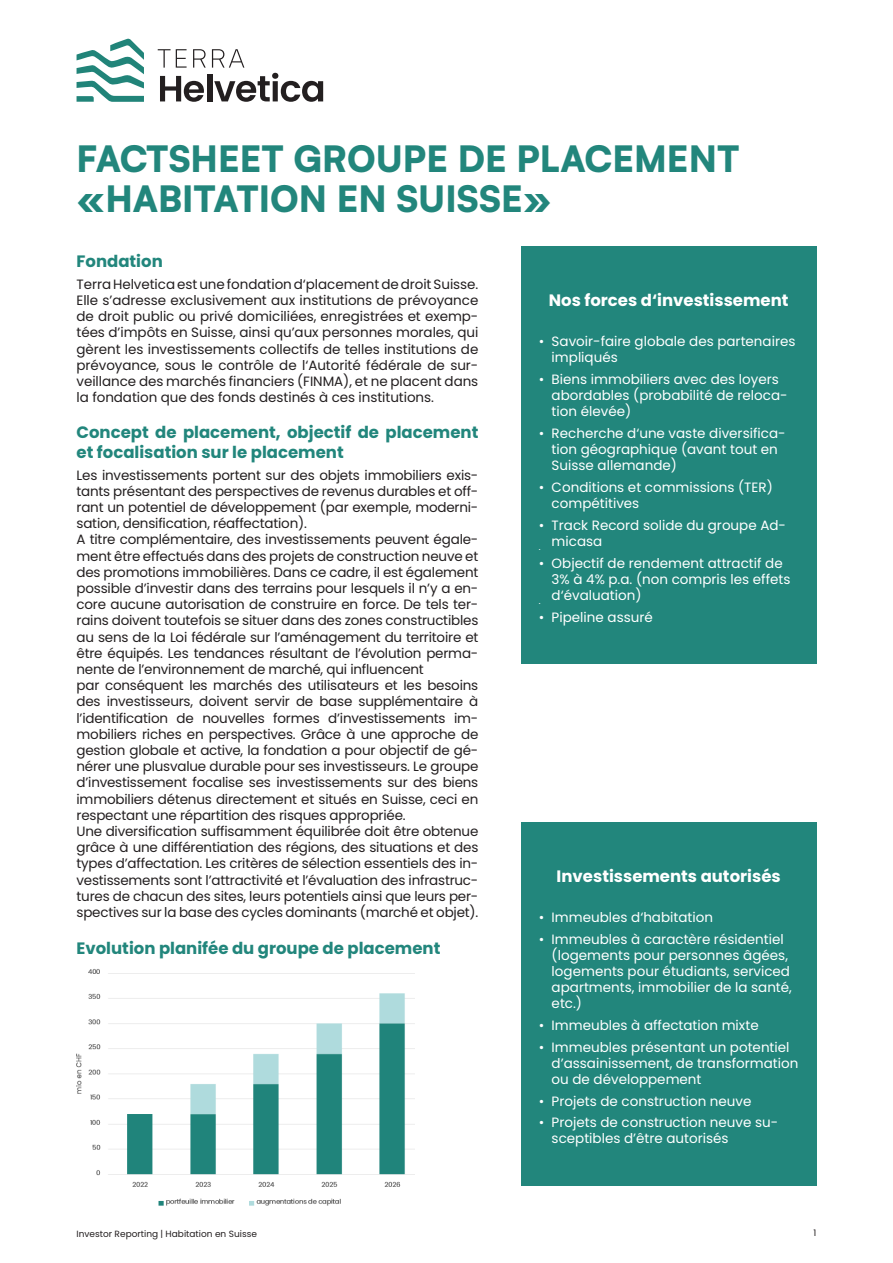
<style>
.page{position:relative;width:893px;height:1263px;background:#fff}
.page>*{position:absolute;margin:0;border:0;box-sizing:border-box;transform-origin:0 0}
.t1{font:900 36px "Satoshi";color:#22867c}
.t2{font:700 16.5px/19.8px "Poppins";color:#22867c}
.t3{font:700 16.5px "Poppins";color:#fff}
.t4{font:13.5px/16.2px "Poppins";letter-spacing:-.015em;color:#231f20;text-align:justify}
.t5{font:13.5px/16.2px "Poppins";color:#fff}
.t6{font:9px "Poppins";color:#231f20}
.t7{font:4.5px "Poppins";color:#fff}
</style>
<div class="page">
<svg style="left:158px;top:49px;width:29px;height:19px"></svg>
<svg style="left:193px;top:49px;width:13px;height:19px"></svg>
<svg style="left:160px;top:76px;width:44px;height:26px"></svg>
<div style="left:207px;top:74px;width:5px;height:27px;background:#231f20"></div>
<svg style="left:212px;top:49px;width:111px;height:53px"></svg>
<svg style="left:77px;top:39px;width:67px;height:63px"></svg>
<div style="left:521px;top:822px;width:295px;height:364px;background:#22867c"></div>
<div style="left:521px;top:247px;width:295px;height:417px;background:#22867c"></div>
<img style="left:77px;top:969px;width:338px;height:237px">
<p class="t1" style="left:77px;top:132px;width:664px">FACTSHEET GROUPE DE PLACEMENT</p>
<p class="t1" style="left:77px;top:171px;width:476px">«HABITATION EN SUISSE»</p>
<p class="t2" style="left:77px;top:251px;width:88px">Fondation</p>
<p class="t4" style="left:77px;top:276px;width:403px">Terra Helvetica est une fondation d‘placement de droit Suisse.<br>Elle s’adresse exclusivement aux institutions de prévoyance de droit public ou privé domiciliées, enregistrées et exemp&shy;tées d’impôts en Suisse, ainsi qu’aux personnes morales, qui gèrent les investissements collectifs de telles institutions de prévoyance, sous le contrôle de l‘Autorité fédérale de sur&shy;veillance des marchés financiers (FINMA), et ne placent dans la fondation que des fonds destinés à ces institutions.</p>
<p class="t2" style="left:77px;top:422px;width:403px">Concept de placement, objectif de placement et focalisation sur le placement</p>
<p class="t4" style="left:77px;top:467px;width:403px">Les investissements portent sur des objets immobiliers exis&shy;tants présentant des perspectives de revenus durables et off&shy;rant un potentiel de développement (par exemple, moderni&shy;sation, densification, réaffectation).</p>
<p class="t4" style="left:77px;top:532px;width:403px">A titre complémentaire, des investissements peuvent égale&shy;ment être effectués dans des projets de construction neuve et des promotions immobilières. Dans ce cadre, il est également possible d’investir dans des terrains pour lesquels il n’y a en&shy;core aucune autorisation de construire en force. De tels ter&shy;rains doivent toutefois se situer dans des zones constructibles au sens de la Loi fédérale sur l’aménagement du territoire et être équipés. Les tendances résultant de l’évolution perma&shy;nente de l’environnement de marché, qui influencent</p>
<p class="t4" style="left:77px;top:677px;width:403px">par conséquent les marchés des utilisateurs et les besoins des investisseurs, doivent servir de base supplémentaire à l’identification de nouvelles formes d’investissements im&shy;mobiliers riches en perspectives. Grâce à une approche de gestion globale et active, la fondation a pour objectif de gé&shy;nérer une plusvalue durable pour ses investisseurs. Le groupe d’investissement focalise ses investissements sur des biens immobiliers détenus directement et situés en Suisse, ceci en respectant une répartition des risques appropriée.</p>
<p class="t4" style="left:77px;top:823px;width:403px">Une diversification suffisamment équilibrée doit être obtenue grâce à une différentiation des régions, des situations et des types d’affectation. Les critères de sélection essentiels des in&shy;vestissements sont l’attractivité et l’évaluation des infrastruc&shy;tures de chacun des sites, leurs potentiels ainsi que leurs per&shy;spectives sur la base des cycles dominants (marché et objet).</p>
<p class="t2" style="left:77px;top:938px;width:365px">Evolution planifée du groupe de placement</p>
<p class="t3" style="left:549px;top:291px;width:241px">Nos forces d‘investissement</p>
<p class="t5" style="left:552px;top:333px;width:245px;text-indent:-13px">• Savoir-faire globale des partenaires impliqués</p>
<p class="t5" style="left:552px;top:371px;width:238px;text-indent:-13px">• Biens immobiliers avec des loyers abordables (probabilité de reloca&shy;tion élevée)</p>
<p class="t5" style="left:552px;top:425px;width:235px;text-indent:-13px">• Recherche d‘une vaste diversifica&shy;tion géographique (avant tout en<br>Suisse allemande)</p>
<p class="t5" style="left:552px;top:479px;width:223px;text-indent:-13px">• Conditions et commissions (TER) compétitives</p>
<p class="t5" style="left:552px;top:517px;width:236px;text-indent:-13px">• Track Record solide du groupe Ad&shy;micasa</p>
<p class="t7" style="left:539px;top:547px;width:3px">•</p>
<p class="t5" style="left:552px;top:555px;width:240px;text-indent:-13px">• Objectif de rendement attractif de<br>3% à 4% p.a. (non compris les effets d‘évaluation)</p>
<p class="t7" style="left:539px;top:601px;width:3px">•</p>
<p class="t5" style="left:539px;top:609px;width:115px">• Pipeline assuré</p>
<p class="t3" style="left:557px;top:867px;width:226px">Investissements autorisés</p>
<p class="t5" style="left:539px;top:909px;width:176px">• Immeubles d‘habitation</p>
<p class="t5" style="left:552px;top:931px;width:242px;text-indent:-13px">• Immeubles à caractère résidentiel (logements pour personnes âgées, logements pour étudiants, serviced apartments, immobilier de la santé, etc.)</p>
<p class="t5" style="left:539px;top:1017px;width:221px">• Immeubles à affectation mixte</p>
<p class="t5" style="left:552px;top:1039px;width:248px;text-indent:-13px">• Immeubles présentant un potentiel d’assainissement, de transformation ou de développement</p>
<p class="t5" style="left:539px;top:1093px;width:214px">• Projets de construction neuve</p>
<p class="t5" style="left:552px;top:1114px;width:228px;text-indent:-13px">• Projets de construction neuve su&shy;sceptibles d’être autorisés</p>
<p class="t6" style="left:77px;top:1229px;width:182px">Investor Reporting | Habitation en Suisse</p>
<p class="t6" style="left:813px;top:1228px;width:4px">1</p>
</div>
